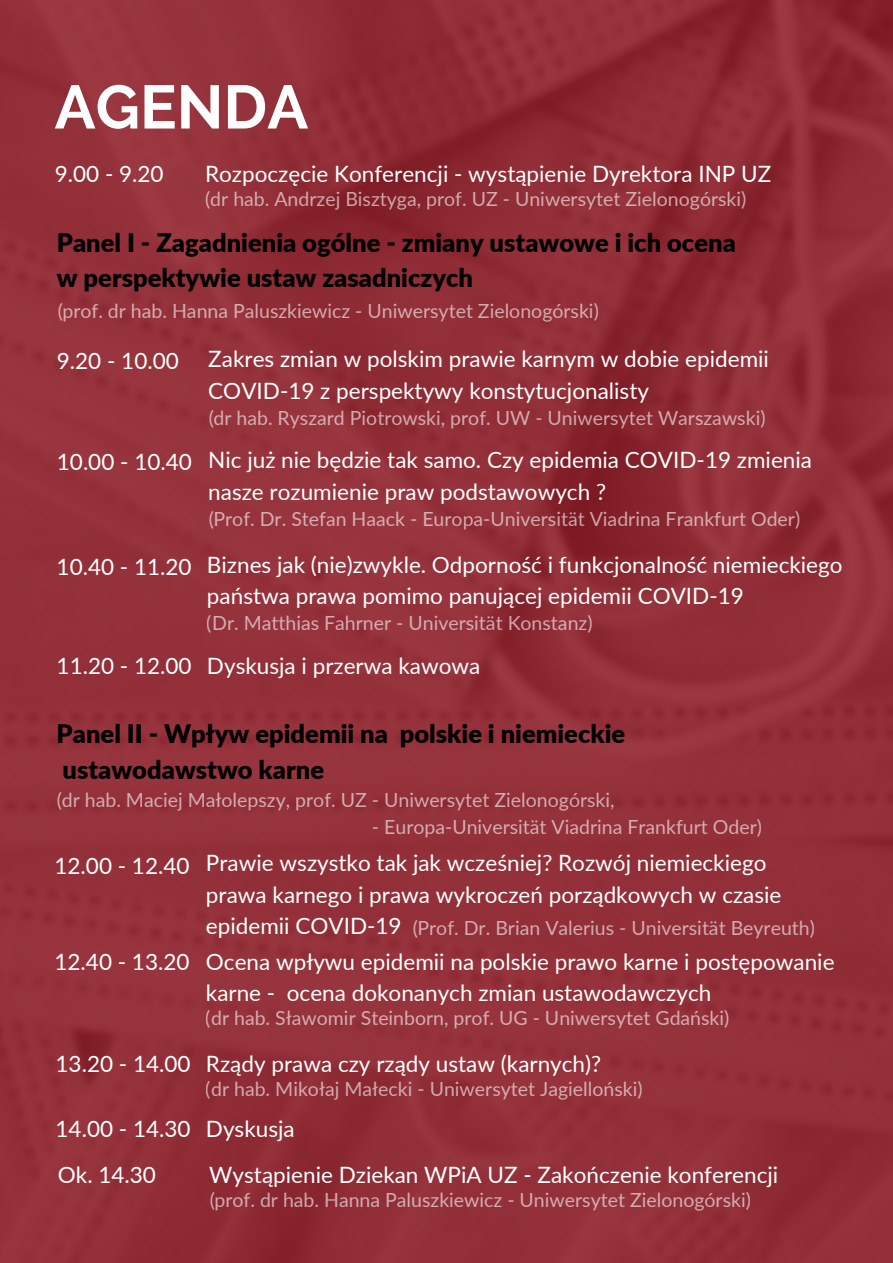
<style>
.page{position:relative;width:893px;height:1263px;background:#fff}
.page>*{position:absolute;margin:0;border:0;box-sizing:border-box;transform-origin:0 0}
.t1{font:700 61.12px "Raleway";color:#fff}
.t2{font:900 25.5px/35.5px "Lato";color:#000}
.t3{font:22.5px/31.5px "Lato";color:#fff}
.t4{font:19.5px "Lato";color:#fff}
.s1{font-size:22.5px}
</style>
<div class="page">
<img style="left:0;top:0;width:893px;height:1263px">
<p class="t1" style="left:55px;top:71px;width:255px">AGENDA</p>
<p class="t3" style="left:55px;top:158px;width:110px">9.00 - 9.20</p>
<p class="t3" style="left:205px;top:158px;width:567px">Rozpoczęcie Konferencji - wystąpienie Dyrektora INP UZ</p>
<p class="t4" style="left:205px;top:187px;width:543px">(dr hab. Andrzej Bisztyga, prof. UZ - Uniwersytet Zielonogórski)</p>
<p class="t2" style="left:57px;top:224px;width:680px">Panel I - Zagadnienia ogólne - zmiany ustawowe i ich ocena</p>
<p class="t2" style="left:57px;top:260px;width:418px">w perspektywie ustaw zasadniczych</p>
<p class="t4" style="left:57px;top:298px;width:543px">(prof. dr hab. Hanna Paluszkiewicz - Uniwersytet Zielonogórski)</p>
<p class="t3" style="left:57px;top:345px;width:123px">9.20 - 10.00</p>
<p class="t3" style="left:208px;top:343px;width:562px">Zakres zmian w polskim prawie karnym w dobie epidemii<br>COVID-19 z perspektywy konstytucjonalisty</p>
<p class="t4" style="left:208px;top:406px;width:559px">(dr hab. Ryszard Piotrowski, prof. UW - Uniwersytet Warszawski)</p>
<p class="t3" style="left:57px;top:446px;width:136px">10.00 - 10.40</p>
<p class="t3" style="left:208px;top:443px;width:605px">Nic już nie będzie tak samo. Czy epidemia COVID-19 zmienia nasze rozumienie praw podstawowych ?</p>
<p class="t4" style="left:208px;top:506px;width:593px">(Prof. Dr. Stefan Haack - Europa-Universität Viadrina Frankfurt Oder)</p>
<p class="t3" style="left:57px;top:550px;width:136px">10.40 - 11.20</p>
<p class="t3" style="left:207px;top:548px;width:637px">Biznes jak (nie)zwykle. Odporność i funkcjonalność niemieckiego państwa prawa pomimo panującej epidemii COVID-19</p>
<p class="t4" style="left:207px;top:611px;width:387px">(Dr. Matthias Fahrner - Universität Konstanz)</p>
<p class="t3" style="left:57px;top:649px;width:136px">11.20 - 12.00</p>
<p class="t3" style="left:207px;top:649px;width:275px">Dyskusja i przerwa kawowa</p>
<p class="t2" style="left:57px;top:715px;width:570px">Panel II - Wpływ epidemii na polskie i niemieckie ustawodawstwo karne</p>
<p class="t4" style="left:57px;top:788px;width:559px">(dr hab. Maciej Małolepszy, prof. UZ - Uniwersytet Zielonogórski,</p>
<p class="t4" style="left:372px;top:815px;width:391px">- Europa-Universität Viadrina Frankfurt Oder)</p>
<p class="t3" style="left:55px;top:849px;width:136px">12.00 - 12.40</p>
<p class="t3" style="left:206px;top:847px;width:577px">Prawie wszystko tak jak wcześniej? Rozwój niemieckiego prawa karnego i prawa wykroczeń porządkowych w czasie</p>
<p class="t4" style="left:206px;top:916px;width:610px"><span class="s1">epidemii COVID-19</span> (Prof. Dr. Brian Valerius - Universität Beyreuth)</p>
<p class="t3" style="left:55px;top:945px;width:136px">12.40 - 13.20</p>
<p class="t3" style="left:206px;top:945px;width:630px">Ocena wpływu epidemii na polskie prawo karne i postępowanie karne - ocena dokonanych zmian ustawodawczych</p>
<p class="t4" style="left:206px;top:1006px;width:525px">(dr hab. Sławomir Steinborn, prof. UG - Uniwersytet Gdański)</p>
<p class="t3" style="left:56px;top:1047px;width:136px">13.20 - 14.00</p>
<p class="t3" style="left:206px;top:1047px;width:397px">Rządy prawa czy rządy ustaw (karnych)?</p>
<p class="t4" style="left:206px;top:1076px;width:438px">(dr hab. Mikołaj Małecki - Uniwersytet Jagielloński)</p>
<p class="t3" style="left:56px;top:1112px;width:136px">14.00 - 14.30</p>
<p class="t3" style="left:58px;top:1159px;width:100px">Ok. 14.30</p>
<p class="t3" style="left:206px;top:1112px;width:90px">Dyskusja</p>
<p class="t3" style="left:209px;top:1159px;width:570px">Wystąpienie Dziekan WPiA UZ - Zakończenie konferencji</p>
<p class="t4" style="left:209px;top:1188px;width:543px">(prof. dr hab. Hanna Paluszkiewicz - Uniwersytet Zielonogórski)</p>
</div>
